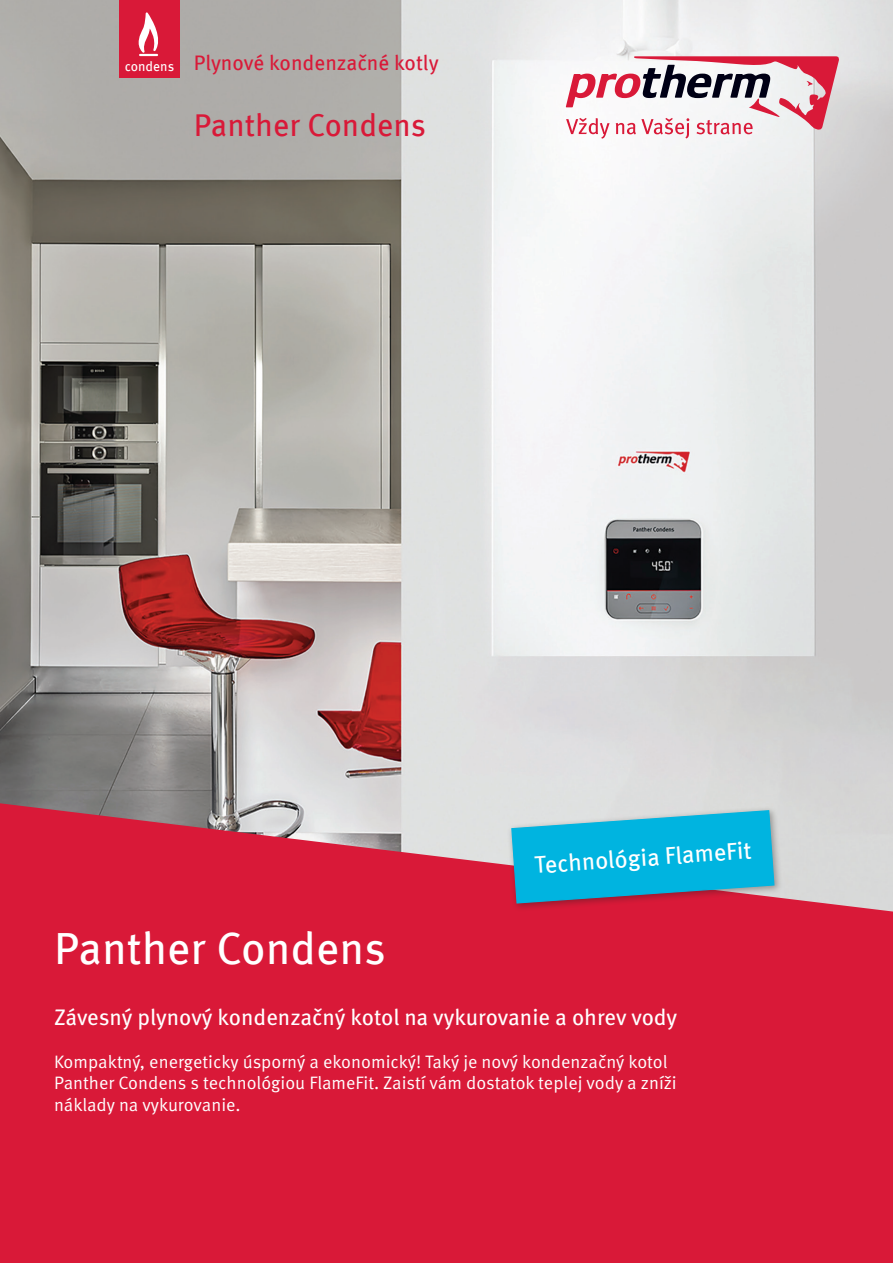
<style>
.page{position:relative;width:893px;height:1263px;background:#fff}
.page>*{position:absolute;margin:0;border:0;box-sizing:border-box;transform-origin:0 0}
.t1{font:45px "Meta Offc Pro";color:#fff}
.t2{font:31.5px "Meta Offc Pro";color:#d91938}
.t3{font:24px "Meta Offc Pro";color:#fff}
.t4{font:22.5px "Meta Pro";letter-spacing:-.005em;color:#fff}
.t5{font:21px "Meta Offc Pro";color:#d91938}
.t6{font:18px/21.6px "Meta Pro Norm";color:#fff}
.s1{font-size:13.5px;color:#fff}
</style>
<div class="page">
<img style="left:0;top:0;width:893px;height:803px">
<svg style="left:0;top:803px;width:893px;height:460px;fill:#d91938"></svg>
<svg style="left:566px;top:56px;width:273px;height:83px"></svg>
<div style="left:119px;top:0;width:61px;height:78px;background:#d91938"></div>
<svg style="left:139px;top:12px;width:19px;height:44px"></svg>
<div style="left:507px;top:806px;width:276px;height:106px;background:#231f20;opacity:.38"></div>
<svg style="left:511px;top:809px;width:264px;height:95px"></svg>
<p class="t5" style="left:125px;top:46px;width:315px"><span class="s1">condens</span> Plynové kondenzačné kotly</p>
<h2 class="t2" style="left:194px;top:101px;width:234px">Panther Condens</h2>
<h1 class="t1" style="left:54px;top:914px;width:334px">Panther Condens</h1>
<h3 class="t3" style="left:533px;top:847px;width:219px;rotate:-4deg">Technológia FlameFit</h3>
<p class="t4" style="left:54px;top:999px;width:625px">Závesný plynový kondenzačný kotol na vykurovanie a ohrev vody</p>
<p class="t6" style="left:54px;top:1049px;width:624px">Kompaktný, energeticky úsporný a ekonomický! Taký je nový kondenzačný kotol<br>Panther Condens s technológiou FlameFit. Zaistí vám dostatok teplej vody a zníži náklady na vykurovanie.</p>
</div>
